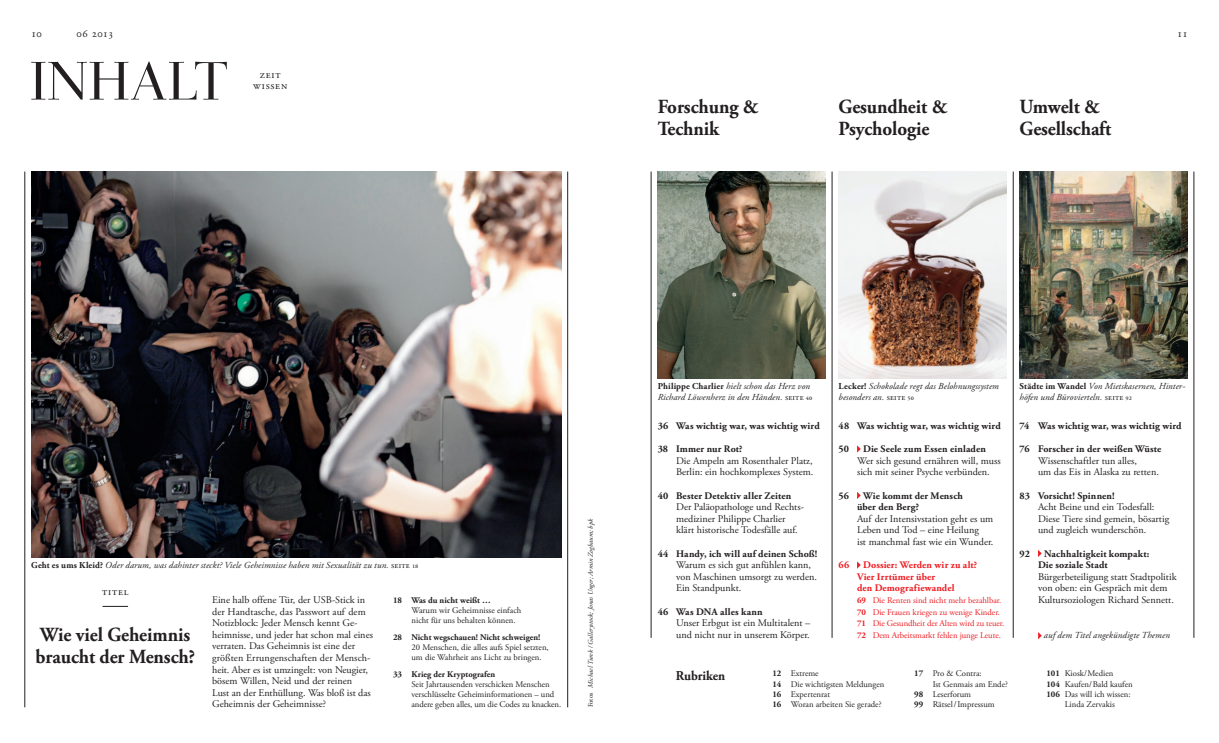
<style>
.page{position:relative;width:1219px;height:743px;background:#fff}
.page>*{position:absolute;margin:0;border:0;box-sizing:border-box;transform-origin:0 0}
.t1{font:53px "Zeit Tiemann Leicht";letter-spacing:.03em;color:#231f20}
.t2{font:700 20px/22px "Zeit Garamond Pro";letter-spacing:-.005em;color:#231f20;scale:.95 1}
.t3{font:700 13.5px "Zeit Garamond Pro";letter-spacing:-.005em;color:#231f20;scale:.95 1}
.t4{font:11px/11px "Zeit Garamond Pro";letter-spacing:-.005em;color:#231f20}
.t5{font:10.2px/11.6px "Zeit Garamond Pro";color:#231f20}
.t6{font:700 10px/11.6px "Zeit Garamond Pro";letter-spacing:.01em;color:#231f20}
.t7{font:700 10px/11.6px "Zeit Garamond Pro";letter-spacing:.01em;color:#ee1d23}
.t8{font:italic 9.2px/10.5px "Zeit Garamond Pro";letter-spacing:.01em;color:#231f20}
.t9{font:8.7px/10.3px "Zeit Garamond Pro";color:#231f20}
.t10{font:8.7px/11.6px "Zeit Garamond Pro";letter-spacing:-.005em;color:#ee1d23}
.t11{font:700 8.7px "Zeit Garamond Pro";color:#231f20}
.t12{font:italic 7px "Zeit Garamond Pro";color:#231f20}
.s1{font-weight:700;font-style:normal;font-size:9px}
.s2{font-style:normal;font-size:8.8px}
.s3{font-style:normal}
.s4{font-weight:700}
</style>
<div class="page">
<hr style="left:651px;top:171px;width:1px;height:467px;background:#231f20">
<hr style="left:832px;top:171px;width:1px;height:467px;background:#231f20">
<hr style="left:1013px;top:171px;width:1px;height:467px;background:#231f20">
<hr style="left:1194px;top:171px;width:1px;height:467px;background:#231f20">
<svg style="left:1038px;top:632px;width:4px;height:7px"></svg>
<img style="left:1020px;top:171px;width:168px;height:207px">
<img style="left:839px;top:171px;width:168px;height:207px">
<img style="left:658px;top:171px;width:168px;height:207px">
<svg style="left:857px;top:445px;width:4px;height:7px"></svg>
<svg style="left:857px;top:492px;width:4px;height:7px"></svg>
<svg style="left:857px;top:561px;width:4px;height:7px"></svg>
<svg style="left:1038px;top:550px;width:4px;height:7px"></svg>
<hr style="left:567px;top:171px;width:1px;height:536px;background:#231f20">
<hr style="left:25px;top:171px;width:1px;height:536px;background:#231f20">
<svg style="left:103px;top:606px;width:25px;height:1px"></svg>
<img style="left:31px;top:171px;width:530px;height:386px">
<p class="t4" style="left:31px;top:28px;width:12px">10</p>
<p class="t4" style="left:76px;top:28px;width:38px">06 2013</p>
<p class="t4" style="left:1177px;top:28px;width:12px">11</p>
<h1 class="t1" style="left:30px;top:49px;width:199px">inhalt</h1>
<p class="t4" style="left:253px;top:70px;width:36px;text-indent:7px">ZEIT<br>WISSEN</p>
<h2 class="t2" style="left:658px;top:96px;width:108px">Forschung &amp;<br>Technik</h2>
<h2 class="t2" style="left:839px;top:96px;width:116px">Gesundheit &amp;<br>Psychologie</h2>
<h2 class="t2" style="left:1020px;top:96px;width:98px">Umwelt &amp;<br>Gesellschaft</h2>
<p class="t8" style="left:31px;top:560px;width:389px"><span class="s1">Geht es ums Kleid?</span> Oder darum, was dahinter steckt? Viele Geheimnisse haben mit Sexualität zu tun. <span class="s2">Seite 18</span></p>
<p class="t4" style="left:102px;top:587px;width:26px">Titel</p>
<h2 class="t2" style="left:35px;top:624px;width:170px">Wie viel Geheimnis braucht der Mensch?</h2>
<p class="t5" style="left:212px;top:594px;width:162px">Eine halb offene Tür, der USB-Stick in der Handtasche, das Passwort auf dem Notizblock: Jeder Mensch kennt Ge&shy;heimnisse, und jeder hat schon mal eines verraten. Das Geheimnis ist eine der größten Errungenschaften der Mensch&shy;heit. Aber es ist umzingelt: von Neugier, bösem Willen, Neid und der reinen<br>Lust an der Enthüllung. Was bloß ist das Geheimnis der Geheimnisse?</p>
<p class="t11" style="left:393px;top:595px;width:99px">18 Was du nicht weißt …</p>
<p class="t9" style="left:411px;top:605px;width:111px">Warum wir Geheimnisse einfach nicht für uns behalten können.</p>
<p class="t11" style="left:393px;top:632px;width:149px">28 Nicht wegschauen! Nicht schweigen!</p>
<p class="t9" style="left:411px;top:642px;width:139px">20 Menschen, die alles aufs Spiel setzten, um die Wahrheit ans Licht zu bringen.</p>
<p class="t11" style="left:393px;top:668px;width:104px">33 Krieg der Kryptografen</p>
<p class="t9" style="left:411px;top:679px;width:151px">Seit Jahrtausenden verschicken Menschen verschlüsselte Geheiminformationen – und andere geben alles, um die Codes zu knacken.</p>
<p class="t12" style="left:586px;top:707px;width:190px;rotate:-90deg"><span class="s3">Fotos</span> Michael Turek / Gallerystock; Jonas Unger; Armin Zogbaum; bpk</p>
<p class="t8" style="left:658px;top:381px;width:156px"><span class="s1">Philippe Charlier</span> hielt schon das Herz von<br>Richard Löwenherz in den Händen. <span class="s2">Seite 40</span></p>
<p class="t8" style="left:1020px;top:381px;width:167px"><span class="s1">Städte im Wandel</span> Von Mietskasernen, Hinter&shy;höfen und Bürovierteln. <span class="s2">Seite 92</span></p>
<p class="t8" style="left:839px;top:381px;width:162px"><span class="s1">Lecker!</span> Schokolade regt das Belohnungssystem besonders an. <span class="s2">Seite 50</span></p>
<p class="t6" style="left:658px;top:420px;width:164px">36 Was wichtig war, was wichtig wird</p>
<p class="t6" style="left:658px;top:443px;width:86px">38 Immer nur Rot?</p>
<p class="t5" style="left:676px;top:455px;width:139px">Die Ampeln am Rosenthaler Platz,<br>Berlin: ein hochkomplexes System.</p>
<p class="t6" style="left:658px;top:490px;width:135px">40 Bester Detektiv aller Zeiten</p>
<p class="t5" style="left:676px;top:501px;width:129px">Der Paläopathologe und Rechts&shy;mediziner Philippe Charlier klärt historische Todesfälle auf.</p>
<p class="t6" style="left:658px;top:548px;width:161px">44 Handy, ich will auf deinen Schoß!</p>
<p class="t5" style="left:676px;top:559px;width:142px">Warum es sich gut anfühlen kann, von Maschinen umsorgt zu werden.<br>Ein Standpunkt.</p>
<p class="t6" style="left:658px;top:606px;width:107px">46 Was DNA alles kann</p>
<p class="t5" style="left:676px;top:617px;width:136px">Unser Erbgut ist ein Multitalent – und nicht nur in unserem Körper.</p>
<p class="t6" style="left:839px;top:420px;width:164px">48 Was wichtig war, was wichtig wird</p>
<p class="t6" style="left:839px;top:443px;width:12px">50</p>
<p class="t6" style="left:863px;top:443px;width:124px">Die Seele zum Essen einladen</p>
<p class="t5" style="left:857px;top:455px;width:145px">Wer sich gesund ernähren will, muss sich mit seiner Psyche verbünden.</p>
<p class="t6" style="left:839px;top:490px;width:12px">56</p>
<p class="t6" style="left:857px;top:490px;width:108px;text-indent:6px">Wie kommt der Mensch über den Berg?</p>
<p class="t5" style="left:857px;top:513px;width:138px">Auf der Intensivstation geht es um<br>Leben und Tod – eine Heilung<br>ist manchmal fast wie ein Wunder.</p>
<p class="t7" style="left:839px;top:559px;width:12px">66</p>
<p class="t7" style="left:857px;top:559px;width:122px;text-indent:6px">Dossier: Werden wir zu alt?<br>Vier Irrtümer über<br>den Demografiewandel</p>
<p class="t10" style="left:857px;top:595px;width:149px"><span class="s4">69</span> Die Renten sind nicht mehr bezahlbar.<br><span class="s4">70</span> Die Frauen kriegen zu wenige Kinder.<br><span class="s4">71</span> Die Gesundheit der Alten wird zu teuer.<br><span class="s4">72</span> Dem Arbeitsmarkt fehlen junge Leute.</p>
<p class="t6" style="left:1020px;top:420px;width:164px">74 Was wichtig war, was wichtig wird</p>
<p class="t6" style="left:1020px;top:443px;width:143px">76 Forscher in der weißen Wüste</p>
<p class="t5" style="left:1038px;top:455px;width:122px">Wissenschaftler tun alles,<br>um das Eis in Alaska zu retten.</p>
<p class="t6" style="left:1020px;top:490px;width:96px">83 Vorsicht! Spinnen!</p>
<p class="t5" style="left:1038px;top:501px;width:133px">Acht Beine und ein Todesfall:<br>Diese Tiere sind gemein, bösartig und zugleich wunderschön.</p>
<p class="t6" style="left:1020px;top:548px;width:12px">92</p>
<p class="t6" style="left:1038px;top:548px;width:113px;text-indent:6px">Nachhaltigkeit kompakt:<br>Die soziale Stadt</p>
<p class="t5" style="left:1038px;top:571px;width:140px">Bürgerbeteiligung statt Stadtpolitik von oben: ein Gespräch mit dem<br>Kultursoziologen Richard Sennett.</p>
<p class="t8" style="left:1044px;top:630px;width:128px">auf dem Titel angekündigte Themen</p>
<h3 class="t3" style="left:676px;top:668px;width:54px">Rubriken</h3>
<p class="t9" style="left:772px;top:668px;width:114px"><span class="s4">12</span> Extreme<br><span class="s4">14</span> Die wichtigsten Meldungen<br><span class="s4">16</span> Expertenrat<br><span class="s4">16</span> Woran arbeiten Sie gerade?</p>
<p class="t9" style="left:914px;top:668px;width:69px"><span class="s4">17</span> Pro &amp; Contra:</p>
<p class="t9" style="left:933px;top:679px;width:77px">Ist Genmais am Ende?</p>
<p class="t9" style="left:914px;top:689px;width:58px"><span class="s4">98</span> Leserforum</p>
<p class="t9" style="left:914px;top:699px;width:82px"><span class="s4">99</span> Rätsel/Impressum</p>
<p class="t9" style="left:1046px;top:668px;width:69px"><span class="s4">101</span> Kiosk/Medien</p>
<p class="t9" style="left:1046px;top:679px;width:88px"><span class="s4">104</span> Kaufen/Bald kaufen</p>
<p class="t9" style="left:1046px;top:689px;width:86px"><span class="s4">106</span> Das will ich wissen:</p>
<p class="t9" style="left:1065px;top:699px;width:52px">Linda Zervakis</p>
</div>
